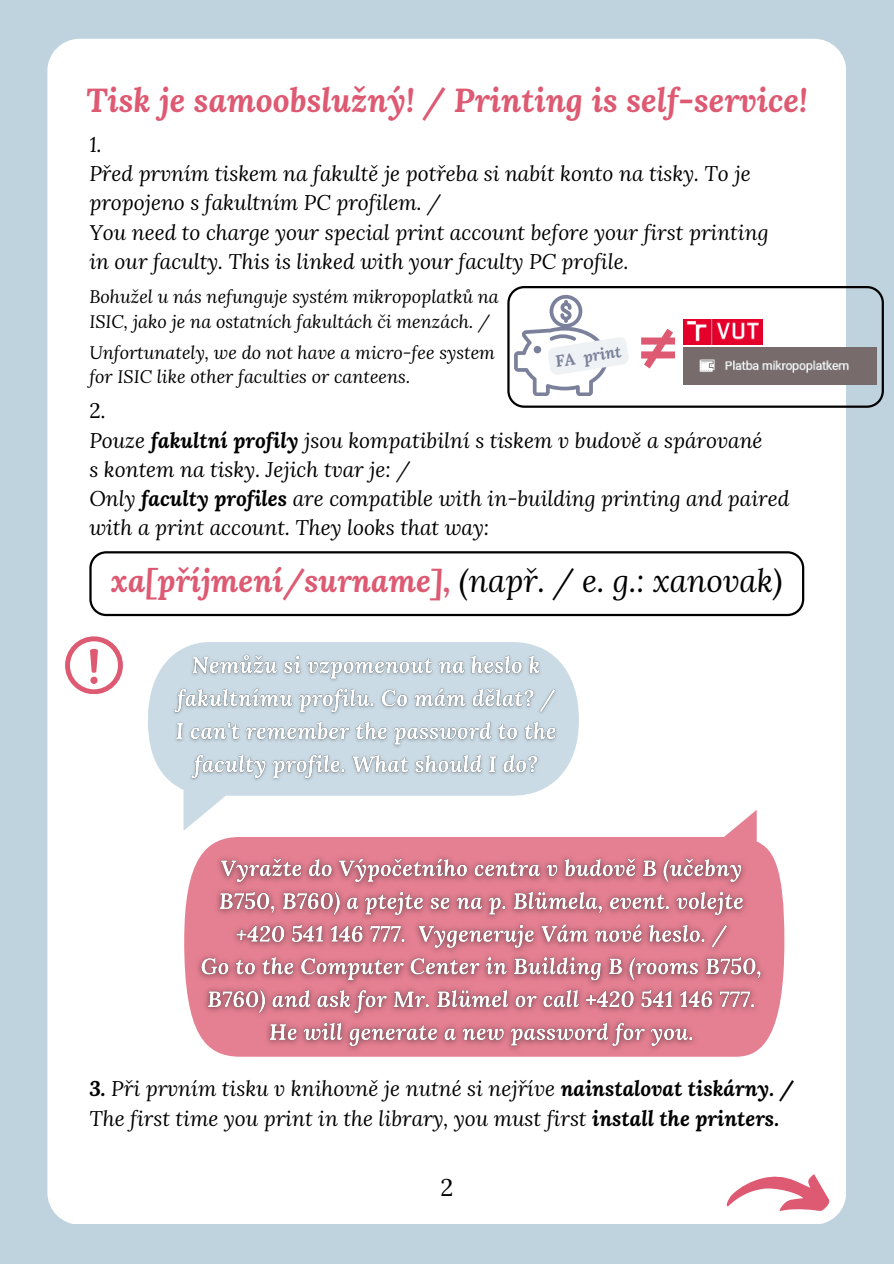
<style>
.page{position:relative;width:894px;height:1264px;background:#fff}
.page>*{position:absolute;margin:0;border:0;box-sizing:border-box;transform-origin:0 0}
.t1{font:700 75px "Lora";color:#dd5a72}
.t2{font:italic 700 33px "Lora";color:#dd5a72}
.t3{font:italic 700 31.5px "Lora";color:#dd5a72}
.t4{font:24px "Lora";color:#000}
.t5{font:italic 21px/29.2px "Lora";color:#000}
.t6{font:italic 18px/24.8px "Lora";color:#000}
.t7{font:italic 700 16.05px "Lora";color:#7c819b}
.s1{font-style:normal}
.s2{font-weight:700}
.s3{font-weight:400;color:#000}
</style>
<div class="page">
<div style="left:0;top:0;width:893px;height:1263px;background:#bfd3df"></div>
<div style="left:47px;top:39px;width:799px;height:1185px;background:#fff;border-radius:32px"></div>
<svg style="left:65px;top:636px;width:57px;height:57px"></svg>
<svg style="left:148px;top:642px;width:430px;height:153px;fill:#cbdbe5"></svg>
<img style="left:167px;top:649px;width:395px;height:136px">
<svg style="left:184px;top:837px;width:600px;height:198px;fill:#e48092"></svg>
<img style="left:191px;top:848px;width:579px;height:209px">
<svg style="left:726px;top:1174px;width:103px;height:37px"></svg>
<svg style="left:507px;top:286px;width:376px;height:121px"></svg>
<img style="left:683px;top:347px;width:193px;height:37px">
<svg style="left:514px;top:295px;width:115px;height:101px"></svg>
<img style="left:683px;top:319px;width:78px;height:26px">
<svg style="left:89px;top:551px;width:715px;height:65px"></svg>
<h2 class="t2" style="left:86px;top:78px;width:722px">Tisk je samoobslužný! / Printing is self-service!</h2>
<h4 class="t5" style="left:89px;top:129px;width:680px">1.<br>Před prvním tiskem na fakultě je potřeba si nabít konto na tisky. To je propojeno s fakultním PC profilem. /<br>You need to charge your special print account before your first printing in our faculty. This is linked with your faculty PC profile.</h4>
<p class="t6" style="left:89px;top:284px;width:411px">Bohužel u nás nefunguje systém mikropoplatků na<br>ISIC, jako je na ostatních fakultách či menzách. /</p>
<p class="t6" style="left:89px;top:339px;width:407px">Unfortunately, we do not have a micro-fee system for ISIC like other faculties or canteens.</p>
<p class="t5" style="left:89px;top:395px;width:701px"><span class="s1">2.<br></span>Pouze <span class="s2">fakultní profily</span> jsou kompatibilní s tiskem v budově a spárované<br>s kontem na tisky. Jejich tvar je: /<br>Only <span class="s2">faculty profiles</span> are compatible with in-building printing and paired with a print account. They looks that way:</p>
<p class="t3" style="left:111px;top:559px;width:673px">xa[příjmení/surname], <span class="s3">(např. / e. g.: xanovak)</span></p>
<h5 class="t1" style="left:637px;top:295px;width:42px">≠</h5>
<h4 class="t7" style="left:553px;top:351px;width:68px;rotate:-9deg">FA print</h4>
<p class="t5" style="left:89px;top:1073px;width:705px"><span class="s2">3.</span> Při prvním tisku v knihovně je nutné si nejříve <span class="s2">nainstalovat tiskárny. /<br></span>The first time you print in the library, you must first <span class="s2">install the printers.</span></p>
<p class="t4" style="left:440px;top:1172px;width:14px">2</p>
</div>
